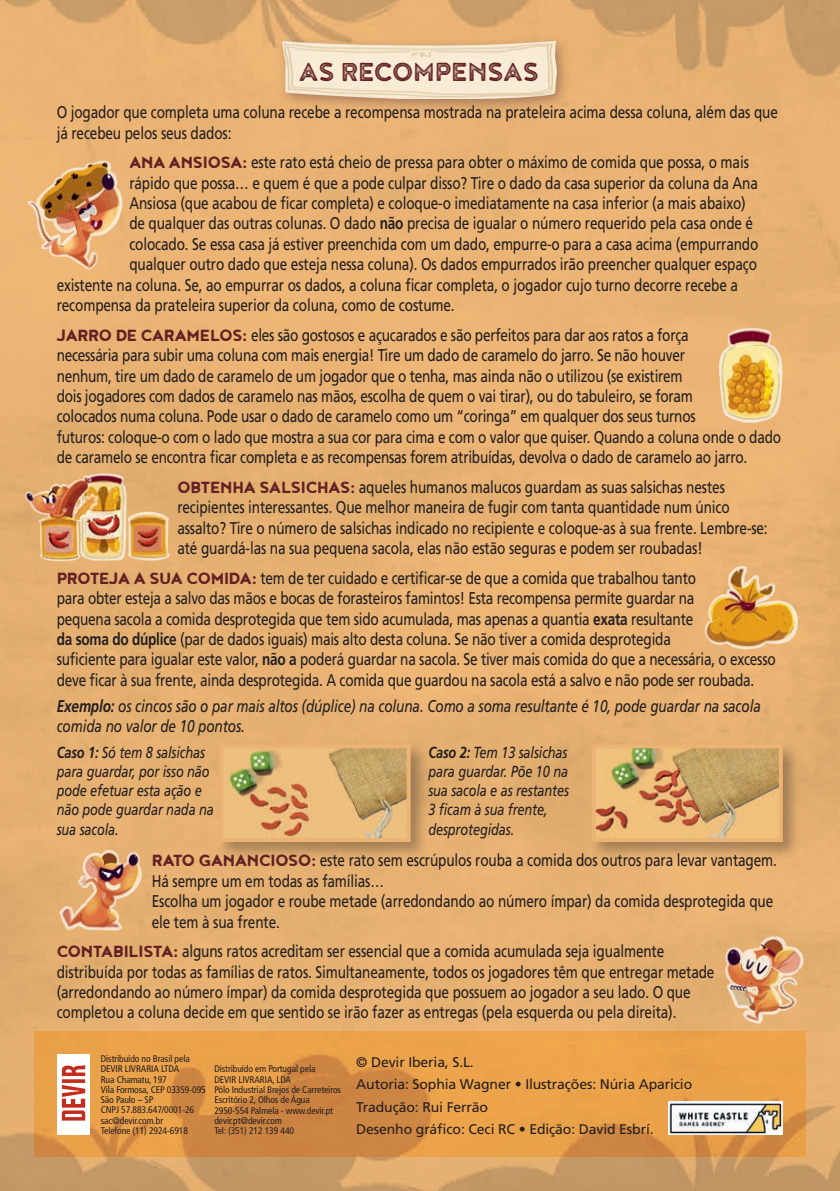
<style>
.page{position:relative;width:840px;height:1191px;background:#fff}
.page>*{position:absolute;margin:0;border:0;box-sizing:border-box;transform-origin:0 0}
.t1{font:32px "Noyh A Cafe Press 2";color:#622224}
.t2{font:17px/20.4px "Frutiger LT Std";letter-spacing:-.01em;color:#231f20;scale:.8 1}
.t3{font:italic 17px/20.4px "Frutiger LT Std";letter-spacing:-.01em;color:#231f20;scale:.8 1}
.t4{font:italic 16px/19.2px "Frutiger LT Std";letter-spacing:-.01em;color:#231f20;scale:.8 1}
.t5{font:14px/22.4px "Frutiger LT Std";letter-spacing:-.01em;color:#231f20}
.t6{font:condensed 9.6px/10.2px "Frutiger LT Std";letter-spacing:-.01em;color:#231f20}
.s1{font-family:"Noyh A Cafe";font-size:20px;color:#622224}
.s2{font-weight:700}
</style>
<div class="page">
<img style="left:0;top:0;width:839px;height:1191px">
<div style="left:275px;top:34px;width:296px;height:80px;background:#926653;opacity:.75"></div>
<img style="left:263px;top:38px;width:313px;height:61px">
<img style="left:19px;top:156px;width:110px;height:116px">
<img style="left:713px;top:323px;width:76px;height:103px">
<img style="left:18px;top:471px;width:159px;height:92px">
<img style="left:719px;top:923px;width:90px;height:107px">
<img style="left:695px;top:557px;width:110px;height:98px">
<img style="left:51px;top:842px;width:101px;height:92px">
<svg style="left:34px;top:1031px;width:771px;height:126px;background:#e29a48"></svg>
<img style="left:668px;top:1101px;width:114px;height:33px">
<div style="left:57px;top:1053px;width:32px;height:81px;background:#fff"></div>
<svg style="left:62px;top:1065px;width:23px;height:55px"></svg>
<div style="left:588px;top:741px;width:213px;height:120px;background:#231f20;opacity:.34"></div>
<img style="left:596px;top:749px;width:181px;height:88px">
<div style="left:591px;top:744px;width:191px;height:98px;border:4px solid #ebb374"></div>
<div style="left:216px;top:741px;width:213px;height:120px;background:#231f20;opacity:.34"></div>
<img style="left:224px;top:749px;width:181px;height:88px">
<div style="left:219px;top:744px;width:191px;height:98px;border:4px solid #ebb374"></div>
<h1 class="t1" style="left:299px;top:53px;width:241px">AS RECOMPENSAS</h1>
<p class="t2" style="left:57px;top:102px;width:902px">O jogador que completa uma coluna recebe a recompensa mostrada na prateleira acima dessa coluna, além das que já recebeu pelos seus dados:</p>
<p class="t2" style="left:129px;top:152px;width:775px"><span class="s1">ANA ANSIOSA:</span> este rato está cheio de pressa para obter o máximo de comida que possa, o mais</p>
<p class="t2" style="left:129px;top:173px;width:787px">rápido que possa… e quem é que a pode culpar disso? Tire o dado da casa superior da coluna da Ana</p>
<p class="t2" style="left:129px;top:193px;width:771px">Ansiosa (que acabou de ficar completa) e coloque-o imediatamente na casa inferior (a mais abaixo)</p>
<p class="t2" style="left:129px;top:213px;width:781px">de qualquer das outras colunas. O dado <span class="s2">não</span> precisa de igualar o número requerido pela casa onde é</p>
<p class="t2" style="left:129px;top:234px;width:787px">colocado. Se essa casa já estiver preenchida com um dado, empurre-o para a casa acima (empurrando</p>
<p class="t2" style="left:129px;top:254px;width:785px">qualquer outro dado que esteja nessa coluna). Os dados empurrados irão preencher qualquer espaço</p>
<p class="t2" style="left:57px;top:275px;width:852px">existente na coluna. Se, ao empurrar os dados, a coluna ficar completa, o jogador cujo turno decorre recebe a</p>
<p class="t2" style="left:57px;top:295px;width:499px">recompensa da prateleira superior da coluna, como de costume.</p>
<p class="t2" style="left:57px;top:325px;width:906px"><span class="s1">JARRO DE CARAMELOS:</span> eles são gostosos e açucarados e são perfeitos para dar aos ratos a força<br>necessária para subir uma coluna com mais energia! Tire um dado de caramelo do jarro. Se não houver<br>nenhum, tire um dado de caramelo de um jogador que o tenha, mas ainda não o utilizou (se existirem<br>dois jogadores com dados de caramelo nas mãos, escolha de quem o vai tirar), ou do tabuleiro, se foram<br>colocados numa coluna. Pode usar o dado de caramelo como um “coringa” em qualquer dos seus turnos<br>futuros: coloque-o com o lado que mostra a sua cor para cima e com o valor que quiser. Quando a coluna onde o dado de caramelo se encontra ficar completa e as recompensas forem atribuídas, devolva o dado de caramelo ao jarro.</p>
<p class="t2" style="left:177px;top:477px;width:739px"><span class="s1">OBTENHA SALSICHAS:</span> aqueles humanos malucos guardam as suas salsichas nestes recipientes interessantes. Que melhor maneira de fugir com tanta quantidade num único assalto? Tire o número de salsichas indicado no recipiente e coloque-as à sua frente. Lembre-se: até guardá-las na sua pequena sacola, elas não estão seguras e podem ser roubadas!</p>
<p class="t2" style="left:57px;top:568px;width:900px"><span class="s1">PROTEJA A SUA COMIDA:</span> tem de ter cuidado e certificar-se de que a comida que trabalhou tanto<br>para obter esteja a salvo das mãos e bocas de forasteiros famintos! Esta recompensa permite guardar na<br>pequena sacola a comida desprotegida que tem sido acumulada, mas apenas a quantia <span class="s2">exata</span> resultante<br><span class="s2">da soma do dúplice</span> (par de dados iguais) mais alto desta coluna. Se não tiver a comida desprotegida<br>suficiente para igualar este valor, <span class="s2">não a</span> poderá guardar na sacola. Se tiver mais comida do que a necessária, o excesso deve ficar à sua frente, ainda desprotegida. A comida que guardou na sacola está a salvo e não pode ser roubada.</p>
<p class="t3" style="left:57px;top:696px;width:881px"><span class="s2">Exemplo:</span> os cincos são o par mais altos (dúplice) na coluna. Como a soma resultante é 10, pode guardar na sacola comida no valor de 10 pontos.</p>
<p class="t4" style="left:57px;top:742px;width:198px"><span class="s2">Caso 1:</span> Só tem 8 salsichas para guardar, por isso não pode efetuar esta ação e não pode guardar nada na sua sacola.</p>
<p class="t4" style="left:428px;top:742px;width:177px"><span class="s2">Caso 2:</span> Tem 13 salsichas para guardar. Põe 10 na sua sacola e as restantes<br>3 ficam à sua frente, desprotegidas.</p>
<p class="t2" style="left:152px;top:850px;width:782px"><span class="s1">RATO GANANCIOSO:</span> este rato sem escrúpulos rouba a comida dos outros para levar vantagem.<br>Há sempre um em todas as famílias…<br>Escolha um jogador e roube metade (arredondando ao número ímpar) da comida desprotegida que ele tem à sua frente.</p>
<p class="t2" style="left:57px;top:941px;width:823px"><span class="s1">CONTABILISTA:</span> alguns ratos acreditam ser essencial que a comida acumulada seja igualmente distribuída por todas as famílias de ratos. Simultaneamente, todos os jogadores têm que entregar metade (arredondando ao número ímpar) da comida desprotegida que possuem ao jogador a seu lado. O que completou a coluna decide em que sentido se irão fazer as entregas (pela esquerda ou pela direita).</p>
<p class="t6" style="left:101px;top:1053px;width:107px">Distribuído no Brasil pela<br>DEVIR LIVRARIA LTDA<br>Rua Chamatu, 197<br>Vila Formosa, CEP 03359-095<br>São Paulo – SP<br>CNPJ 57.883.647/0001-26 sac@devir.com.br<br>Telefone (11) 2924-6918</p>
<p class="t6" style="left:214px;top:1064px;width:128px">Distribuído em Portugal pela<br>DEVIR LIVRARIA, LDA<br>Pólo Industrial Brejos de Carreteiros<br>Escritório 2, Olhos de Água<br>2950-554 Palmela - www.devir.pt devir.pt@devir.com<br>Tel: (351) 212 139 440</p>
<p class="t5" style="left:356px;top:1050px;width:337px">© Devir Iberia, S.L.<br>Autoria: Sophia Wagner <span class="s2">•</span> Ilustrações: Núria Aparicio Tradução: Rui Ferrão<br>Desenho gráfico: Ceci RC <span class="s2">•</span> Edição: David Esbrí.</p>
</div>
